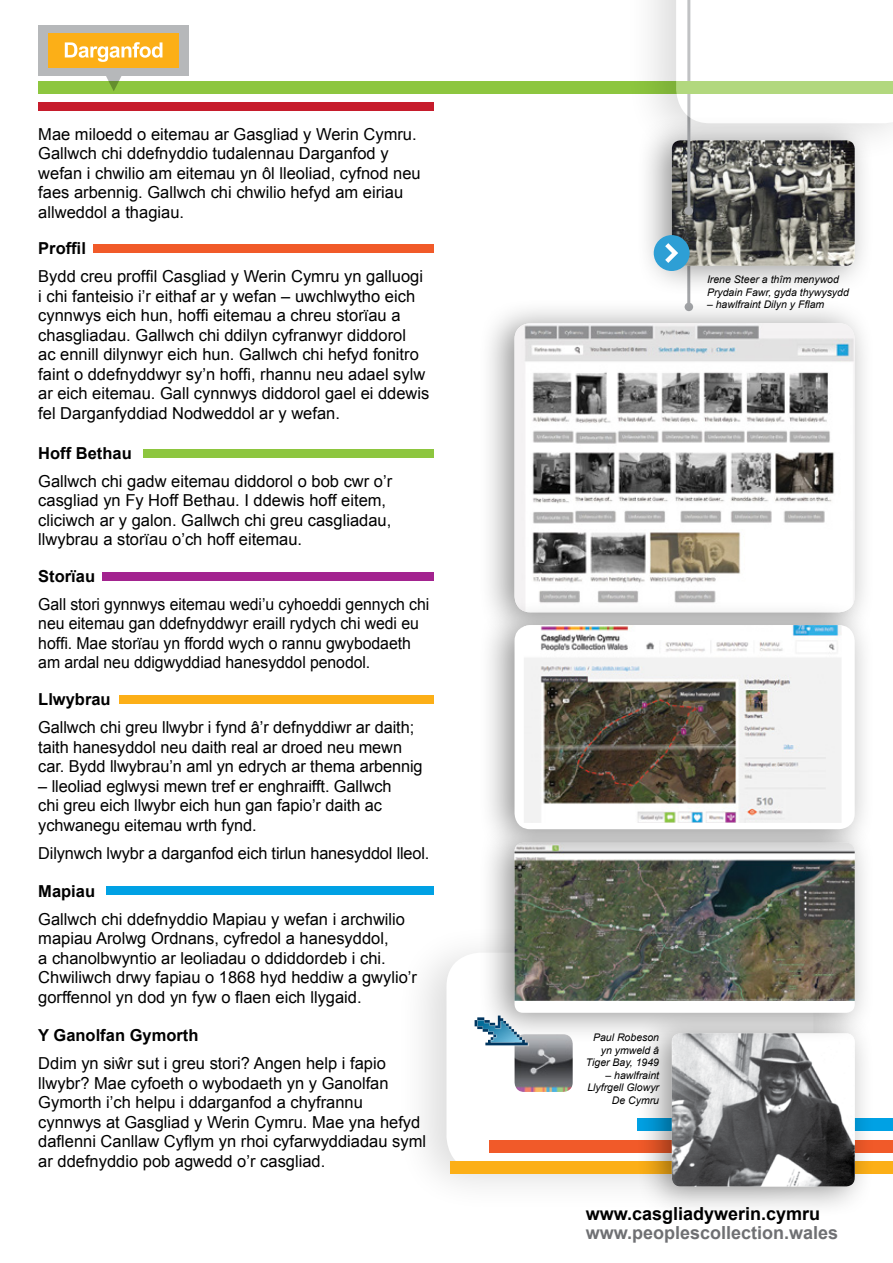
<style>
.page{position:relative;width:893px;height:1263px;background:#fff}
.page>*{position:absolute;margin:0;border:0;box-sizing:border-box;transform-origin:0 0}
.t1{font:700 18px "Arial";color:#6f7073}
.t2{font:700 18px "Arial";color:#000}
.t3{font:16.5px/19.5px "Arial";color:#000}
.t4{font:16.5px/19.5px "Arial";color:#000;scale:.96 1}
.t5{font:700 16.5px "Arial";color:#000}
.t6{font:italic 10.5px/12.6px "Arial";color:#000;text-align:right}
</style>
<div class="page">
<hr style="left:687px;top:145px;width:3px;height:162px;background:#a3a5a8">
<div style="left:636px;top:115px;width:239px;height:182px;background:#000;opacity:.42"></div>
<img style="left:672px;top:167px;width:183px;height:99px">
<div style="left:393px;top:921px;width:442px;height:294px;background:#000;opacity:.42"></div>
<div style="left:446px;top:952px;width:367px;height:219px;background:#fff;border-radius:34px"></div>
<hr style="left:687px;top:0;width:3px;height:211px;background:#a3a5a8">
<div style="left:685px;top:207px;width:8px;height:8px;background:#a3a5a8;border-radius:50%"></div>
<div style="left:489px;top:1140px;width:404px;height:12px;background:#f15a29"></div>
<div style="left:451px;top:1161px;width:442px;height:13px;background:#fcaf17"></div>
<div style="left:638px;top:1118px;width:255px;height:13px;background:#00a1e4"></div>
<div style="left:38px;top:81px;width:855px;height:13px;background:#8dc63f"></div>
<img style="left:514px;top:1044px;width:59px;height:48px">
<img style="left:474px;top:1020px;width:55px;height:27px">
<svg style="left:475px;top:1017px;width:53px;height:28px"></svg>
<div style="left:654px;top:235px;width:36px;height:36px;background:#2e9fd5;border-radius:50%"></div>
<svg style="left:665px;top:243px;width:13px;height:20px"></svg>
<div style="left:636px;top:1008px;width:239px;height:210px;background:#000;opacity:.42"></div>
<img style="left:672px;top:1044px;width:183px;height:142px">
<div style="left:622px;top:0;width:271px;height:167px;background:#000;opacity:.42"></div>
<svg style="left:676px;top:0;width:217px;height:123px"></svg>
<div style="left:102px;top:572px;width:332px;height:8px;background:#a3238f"></div>
<div style="left:143px;top:449px;width:291px;height:9px;background:#8dc63f"></div>
<div style="left:94px;top:244px;width:340px;height:9px;background:#f15a29"></div>
<div style="left:38px;top:102px;width:396px;height:9px;background:#c61c2c"></div>
<div style="left:119px;top:695px;width:315px;height:9px;background:#fcaf17"></div>
<div style="left:106px;top:887px;width:328px;height:8px;background:#00a1e4"></div>
<div style="left:478px;top:817px;width:397px;height:227px;background:#000;opacity:.42"></div>
<div style="left:514px;top:843px;width:341px;height:170px;background:#fff;border-radius:9px"></div>
<img style="left:514px;top:861px;width:341px;height:140px">
<div style="left:478px;top:298px;width:397px;height:346px;background:#000;opacity:.42"></div>
<img style="left:514px;top:323px;width:341px;height:277px">
<div style="left:478px;top:600px;width:397px;height:261px;background:#000;opacity:.42"></div>
<div style="left:514px;top:625px;width:341px;height:204px;background:#fff;border-radius:16px"></div>
<img style="left:524px;top:625px;width:317px;height:198px">
<div style="left:38px;top:26px;width:151px;height:50px;background:#b6b8ba"></div>
<div style="left:48px;top:33px;width:131px;height:34px;background:#fcaf17"></div>
<svg style="left:65px;top:42px;width:97px;height:49px"></svg>
<p class="t3" style="left:38px;top:124px;width:384px">Mae miloedd o eitemau ar Gasgliad y Werin Cymru.<br>Gallwch chi ddefnyddio tudalennau Darganfod y wefan i chwilio am eitemau yn ôl lleoliad, cyfnod neu faes arbennig. Gallwch chi chwilio hefyd am eiriau allweddol a thagiau.</p>
<p class="t5" style="left:38px;top:238px;width:49px">Proffil</p>
<p class="t3" style="left:38px;top:267px;width:393px">Bydd creu proffil Casgliad y Werin Cymru yn galluogi i chi fanteisio i’r eithaf ar y wefan – uwchlwytho eich cynnwys eich hun, hoffi eitemau a chreu storïau a chasgliadau. Gallwch chi ddilyn cyfranwyr diddorol<br>ac ennill dilynwyr eich hun. Gallwch chi hefyd fonitro faint o ddefnyddwyr sy’n hoffi, rhannu neu adael sylw ar eich eitemau. Gall cynnwys diddorol gael ei ddewis fel Darganfyddiad Nodweddol ar y wefan.</p>
<p class="t5" style="left:38px;top:442px;width:95px">Hoff Bethau</p>
<p class="t3" style="left:38px;top:471px;width:355px">Gallwch chi gadw eitemau diddorol o bob cwr o’r casgliad yn Fy Hoff Bethau. I ddewis hoff eitem, cliciwch ar y galon. Gallwch chi greu casgliadau, llwybrau a storïau o’ch hoff eitemau.</p>
<p class="t5" style="left:38px;top:565px;width:58px">Storïau</p>
<p class="t4" style="left:38px;top:594px;width:409px">Gall stori gynnwys eitemau wedi’u cyhoeddi gennych chi neu eitemau gan ddefnyddwyr eraill rydych chi wedi eu hoffi. Mae storïau yn ffordd wych o rannu gwybodaeth am ardal neu ddigwyddiad hanesyddol penodol.</p>
<p class="t5" style="left:38px;top:688px;width:74px">Llwybrau</p>
<p class="t3" style="left:38px;top:718px;width:386px">Gallwch chi greu llwybr i fynd â’r defnyddiwr ar daith; taith hanesyddol neu daith real ar droed neu mewn car. Bydd llwybrau’n aml yn edrych ar thema arbennig</p>
<p class="t3" style="left:38px;top:776px;width:355px">– lleoliad eglwysi mewn tref er enghraifft. Gallwch chi greu eich llwybr eich hun gan fapio’r daith ac ychwanegu eitemau wrth fynd.</p>
<p class="t3" style="left:38px;top:843px;width:393px">Dilynwch lwybr a darganfod eich tirlun hanesyddol lleol.</p>
<p class="t5" style="left:38px;top:880px;width:58px">Mapiau</p>
<p class="t3" style="left:38px;top:909px;width:380px">Gallwch chi ddefnyddio Mapiau y wefan i archwilio mapiau Arolwg Ordnans, cyfredol a hanesyddol,<br>a chanolbwyntio ar leoliadau o ddiddordeb i chi.<br>Chwiliwch drwy fapiau o 1868 hyd heddiw a gwylio’r gorffennol yn dod yn fyw o flaen eich llygaid.</p>
<p class="t5" style="left:38px;top:1024px;width:162px">Y Ganolfan Gymorth</p>
<p class="t3" style="left:38px;top:1054px;width:389px">Ddim yn siŵr sut i greu stori? Angen help i fapio llwybr? Mae cyfoeth o wybodaeth yn y Ganolfan Gymorth i’ch helpu i ddarganfod a chyfrannu cynnwys at Gasgliad y Werin Cymru. Mae yna hefyd daflenni Canllaw Cyflym yn rhoi cyfarwyddiadau syml ar ddefnyddio pob agwedd o’r casgliad.</p>
<p class="t6" style="left:707px;top:273px;width:143px;text-align:left">Irene Steer a thîm menywod<br>Prydain Fawr, gyda thywysydd</p>
<p class="t6" style="left:707px;top:299px;width:119px">– hawlfraint Dilyn y Fflam</p>
<p class="t6" style="left:586px;top:1031px;width:75px">Paul Robeson yn ymweld â<br>Tiger Bay, 1949</p>
<p class="t6" style="left:587px;top:1069px;width:73px">– hawlfraint<br>Llyfrgell Glowyr<br>De Cymru</p>
<p class="t2" style="left:586px;top:1201px;width:236px">www.casgliadywerin.cymru</p>
<p class="t1" style="left:586px;top:1221px;width:254px">www.peoplescollection.wales</p>
</div>
